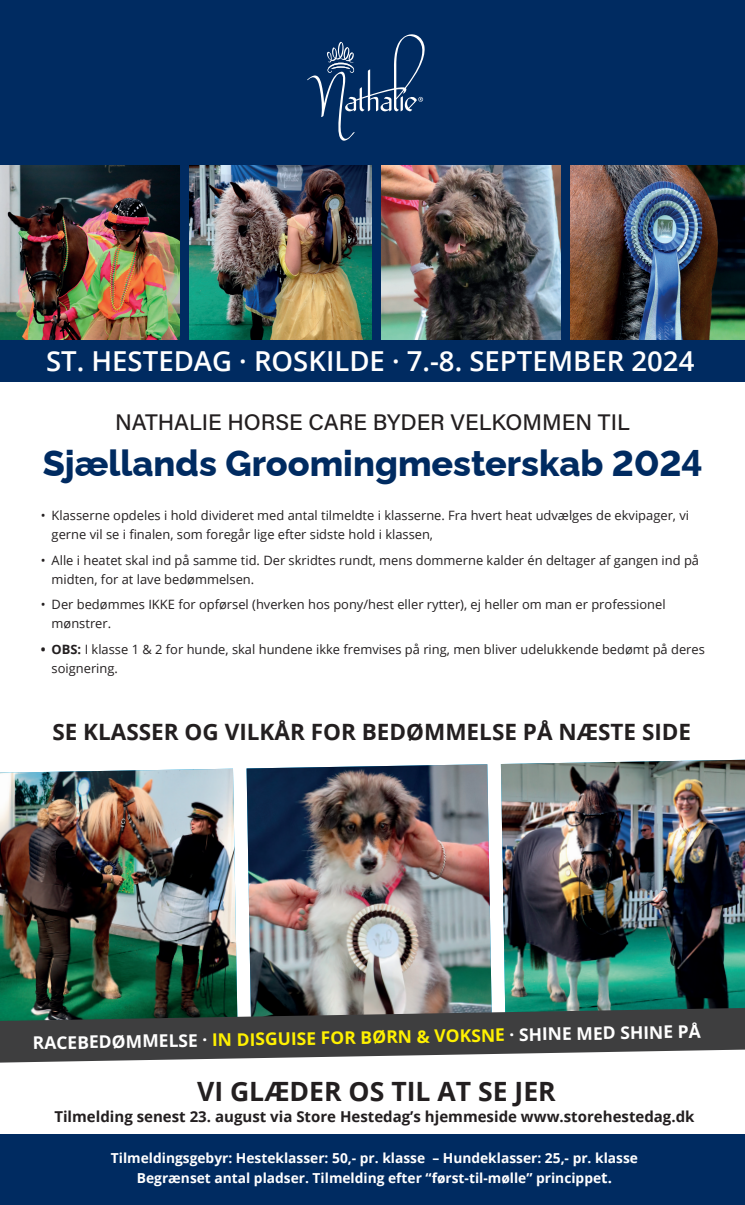
<style>
.page{position:relative;width:745px;height:1205px;background:#fff}
.page>*{position:absolute;margin:0;border:0;box-sizing:border-box;transform-origin:0 0}
.t1{font:800 36.25px "Raleway";color:#002b61}
.t2{font:600 27.5px "Open Sans";color:#fff}
.t3{font:700 26.5px "Open Sans";color:#231f20}
.t4{font:700 22.5px "Open Sans";color:#231f20}
.t5{font:500 22.5px "Acumin Pro";color:#231f20}
.t6{font:700 17.5px "Open Sans";color:#fff}
.t7{font:700 15px "Open Sans";color:#231f20}
.t8{font:700 13.75px/20px "Open Sans";color:#fff;text-align:center}
.t9{font:12.88px/18.8px "Open Sans";color:#231f20}
.s1{font-family:"Open Sans";font-weight:700}
.s2{font-weight:700}
.s3{color:#fff101}
.s4{font-size:15px}
</style>
<div class="page">
<div style="left:0;top:0;width:744px;height:346px;background:#002b61"></div>
<div style="left:0;top:1134px;width:744px;height:71px;background:#002b61"></div>
<img style="left:246px;top:764px;width:245px;height:244px">
<img style="left:0;top:769px;width:237px;height:239px">
<img style="left:500px;top:760px;width:244px;height:248px">
<svg style="left:0;top:1008px;width:744px;height:54px;fill:#3e3e3f"></svg>
<img style="left:190px;top:166px;width:181px;height:174px">
<img style="left:1px;top:166px;width:179px;height:173px">
<img style="left:381px;top:166px;width:179px;height:174px">
<svg style="left:307px;top:34px;width:117px;height:107px"></svg>
<img style="left:570px;top:166px;width:174px;height:174px">
<div style="left:0;top:340px;width:744px;height:42px;background:#002b61"></div>
<h2 class="t2" style="left:46px;top:342px;width:649px">ST. HESTEDAG · ROSKILDE · 7.-8. SEPTEMBER 2024</h2>
<h3 class="t5" style="left:115px;top:406px;width:516px">NATHALIE HORSE CARE BYDER VELKOMMEN TIL</h3>
<h1 class="t1" style="left:43px;top:434px;width:660px">Sjællands Groomingmesterskab 202<span class="s1">4</span></h1>
<p class="t9" style="left:52px;top:506px;width:638px;text-indent:-11px">• Klasserne opdeles i hold divideret med antal tilmeldte i klasserne. Fra hvert heat udvælges de ekvipager, vi gerne vil se i finalen, som foregår lige efter sidste hold i klassen,</p>
<p class="t9" style="left:52px;top:550px;width:648px;text-indent:-11px">• Alle i heatet skal ind på samme tid. Der skridtes rundt, mens dommerne kalder én deltager af gangen ind på midten, for at lave bedømmelsen.</p>
<p class="t9" style="left:52px;top:595px;width:615px;text-indent:-11px">• Der bedømmes IKKE for opførsel (hverken hos pony/hest eller rytter), ej heller om man er professionel mønstrer.</p>
<p class="t9" style="left:52px;top:639px;width:654px;text-indent:-11px"><span class="s2">• OBS:</span> I klasse 1 &amp; 2 for hunde, skal hundene ikke fremvises på ring, men bliver udelukkende bedømt på deres soignering.</p>
<h3 class="t4" style="left:52px;top:716px;width:640px">SE KLASSER OG VILKÅR FOR BEDØMMELSE PÅ NÆSTE SIDE</h3>
<h3 class="t6" style="left:32px;top:1030px;width:669px;rotate:-1deg">RACEBEDØMMELSE · <span class="s3">IN DISGUISE FOR BØRN &amp; VOKSNE</span> · SHINE MED SHINE PÅ</h3>
<h3 class="t3" style="left:197px;top:1072px;width:360px">VI GLÆDER OS TIL AT SE JER</h3>
<p class="t7" style="left:54px;top:1106px;width:641px">Tilmelding senest 23. august via Store Hestedag’s hjemmeside www.storehestedag.dk</p>
<p class="t8" style="left:111px;top:1147px;width:528px">Tilmeldingsgebyr: Hesteklasser: 50,- pr. klasse – Hundeklasser: 25,- pr. klasse<br>Begrænset antal pladser. Tilmelding efter “først-til-mølle” princippe<span class="s4">t.</span></p>
</div>
